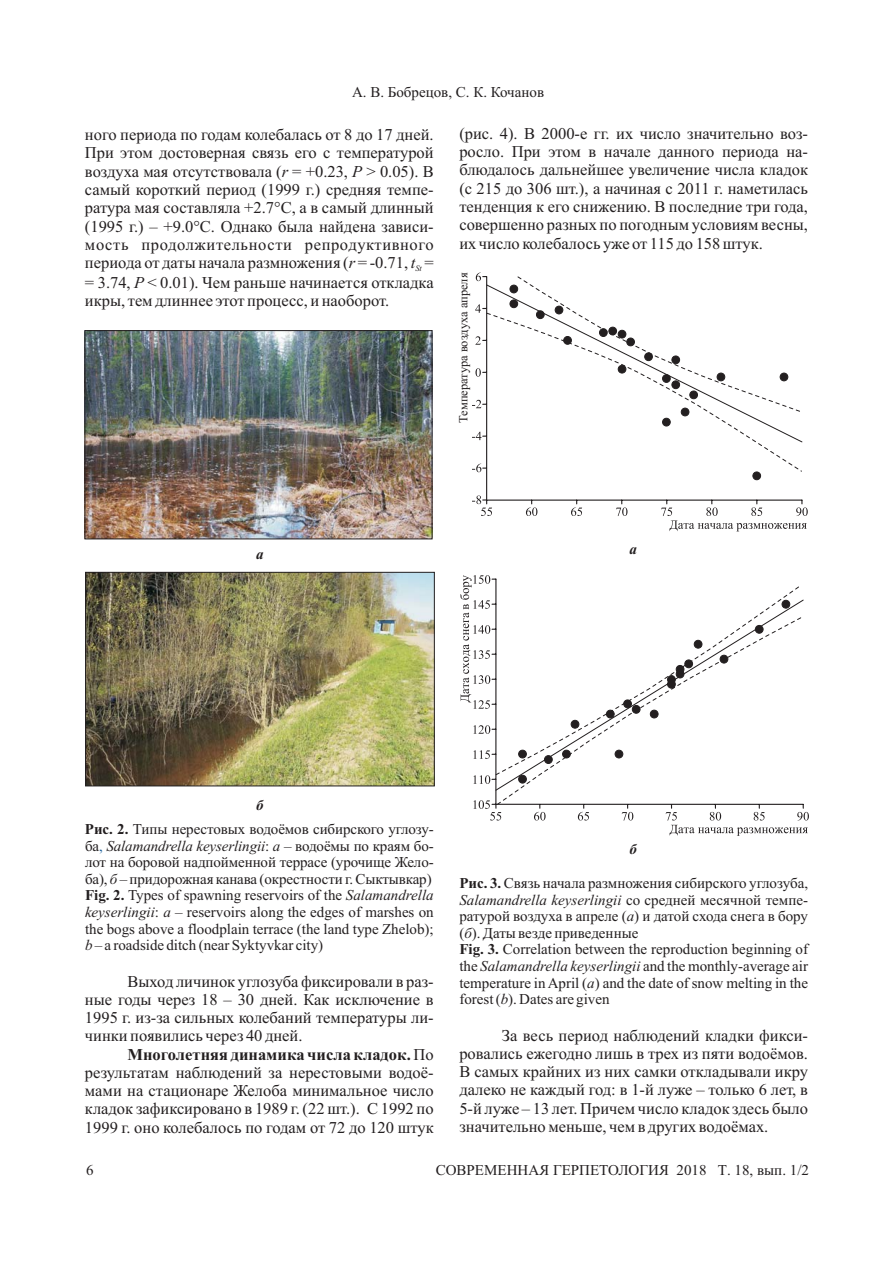
<style>
.page{position:relative;width:893px;height:1263px;background:#fff}
.page>*{position:absolute;margin:0;border:0;box-sizing:border-box;transform-origin:0 0}
.t1{font:16.5px/18.3px "Times New Roman";color:#231f20;text-align:justify}
.t2{font:italic 16.5px "Times New Roman";color:#231f20}
.t3{font:15px/16.6px "Times New Roman";color:#231f20;text-align:justify}
.t4{font:italic 15px "Times New Roman";letter-spacing:-.01em;color:#231f20}
.t5{font:italic 700 15px "Times New Roman";color:#231f20}
.t6{font:12.45px "Times New Roman";color:#231f20}
.t7{font:italic 8.25px "Times New Roman";color:#231f20}
.s1{font-weight:700;font-style:italic}
.s2{font-weight:700}
.s3{font-style:normal}
.s4{font-style:normal;color:#1d619b}
.s5{font-style:italic}
</style>
<div class="page">
<svg style="left:473px;top:775px;width:22px;height:9px"></svg>
<svg style="left:473px;top:750px;width:22px;height:9px"></svg>
<svg style="left:473px;top:725px;width:22px;height:9px"></svg>
<svg style="left:460px;top:575px;width:36px;height:134px"></svg>
<svg style="left:495px;top:585px;width:309px;height:215px"></svg>
<svg style="left:473px;top:800px;width:336px;height:36px"></svg>
<div style="left:753px;top:472px;width:7px;height:8px;background:#231f20;border-radius:50%"></div>
<div style="left:753px;top:472px;width:8px;height:8px;border:1px solid #231f20;border-radius:50%"></div>
<hr style="left:486px;top:277px;width:1px;height:223px;background:#231f20">
<svg style="left:472px;top:464px;width:14px;height:8px"></svg>
<svg style="left:472px;top:432px;width:14px;height:8px"></svg>
<svg style="left:472px;top:400px;width:14px;height:8px"></svg>
<svg style="left:475px;top:368px;width:11px;height:9px"></svg>
<svg style="left:475px;top:336px;width:11px;height:9px"></svg>
<svg style="left:475px;top:304px;width:11px;height:9px"></svg>
<svg style="left:476px;top:273px;width:10px;height:8px"></svg>
<svg style="left:472px;top:496px;width:336px;height:35px"></svg>
<svg style="left:486px;top:276px;width:316px;height:196px"></svg>
<img style="left:87px;top:574px;width:346px;height:210px">
<div style="left:85px;top:572px;width:350px;height:214px;border:1px solid #231f20"></div>
<img style="left:87px;top:332px;width:343px;height:205px">
<div style="left:85px;top:330px;width:347px;height:209px;border:1px solid #231f20"></div>
<p class="t3" style="left:352px;top:85px;width:194px">А. В. Бобрецов, С. К. Кочанов</p>
<p class="t1" style="left:85px;top:127px;width:350px">ного периода по годам колебалась от 8 до 17 дней.<br>При этом достоверная связь его с температурой воздуха мая отсутствовала ( = +0.23, &gt; 0.05). В самый короткий период (1999 г.) средняя темпе&shy;ратура мая составляла +2.7°С, а в самый длинный (1995 г.) – +9.0°С. Однако была найдена зависи&shy;мость продолжительности репродуктивного периода от даты начала размножения ( = -0.71, =</p>
<p class="t1" style="left:85px;top:275px;width:350px">= 3.74, &lt; 0.01). Чем раньше начинается откладка икры, тем длиннее этот процесс, и наоборот.</p>
<p class="t2" style="left:282px;top:165px;width:8px">r</p>
<p class="t2" style="left:352px;top:165px;width:12px">P</p>
<p class="t2" style="left:349px;top:257px;width:8px">r</p>
<p class="t2" style="left:411px;top:257px;width:6px">t</p>
<p class="t7" style="left:415px;top:266px;width:8px">St</p>
<p class="t2" style="left:134px;top:276px;width:12px">P</p>
<p class="t1" style="left:459px;top:126px;width:350px">(рис. 4). В 2000-е гг. их число значительно воз&shy;росло. При этом в начале данного периода на&shy;блюдалось дальнейшее увеличение числа кладок (с 215 до 306 шт.), а начиная с 2011 г. наметилась тенденция к его снижению. В последние три года, совершенно разных по погодным условиям весны, их число колебалосьуже от 115 до 158 штук.</p>
<p class="t6" style="left:459px;top:423px;width:152px;rotate:-90deg">Температура воздуха апреля</p>
<p class="t5" style="left:256px;top:546px;width:9px">а</p>
<p class="t5" style="left:630px;top:540px;width:9px">а</p>
<p class="t3" style="left:85px;top:795px;width:350px;line-height:23.7px;text-align:center"><span class="s1">б<br></span><span class="s2">Рис. 2.</span> Типы нерестовых водоёмов сибирского углозу-</p>
<p class="t4" style="left:85px;top:840px;width:197px"><span class="s3">ба</span><span class="s4">,</span> Salamandrella keyserlingii а</p>
<p class="t3" style="left:85px;top:839px;width:350px;text-indent:180px">: – водоёмы по краям бо&shy;лот на боровой надпойменной террасе (урочище Жело&shy;ба), – придорожная канава (окрестности г. Сыктывкар)</p>
<p class="t3" style="left:85px;top:905px;width:350px"><span class="s5">keyserlingii</span>: – reservoirs along the edges of marshes on the bogs above a floodplain terrace (the land type Zhelob); <span class="s5">b</span>– a roadside ditch (near Syktyvkar city)</p>
<p class="t4" style="left:110px;top:873px;width:9px">б</p>
<p class="t3" style="left:85px;top:889px;width:350px"><span class="s2">Fig. 2.</span> Types of spawning reservoirs of the <span class="s5">Salamandrella</span></p>
<p class="t4" style="left:163px;top:907px;width:9px">a</p>
<p class="t1" style="left:85px;top:973px;width:350px;text-indent:43px">Выход личинок углозуба фиксировали в раз&shy;ные годы через 18 – 30 дней. Как исключение в 1995 г. из-за сильных колебаний температуры ли&shy;чинки появилисьчерез 40 дней.</p>
<p class="t1" style="left:85px;top:1047px;width:350px;text-indent:43px"><span class="s2">Многолетняя динамика числа кладок.</span> По результатам наблюдений за нерестовыми водоё&shy;мами на стационаре Желоба минимальное число кладок зафиксировано в 1989 г. (22 шт.). С 1992 по 1999 г. оно колебалось по годам от 72 до 120 штук</p>
<p class="t5" style="left:630px;top:840px;width:9px">б</p>
<p class="t3" style="left:459px;top:876px;width:350px"><span class="s2">Рис. 3.</span> Связь начала размножения сибирского углозуба,</p>
<p class="t3" style="left:459px;top:893px;width:350px"><span class="s5">Salamandrella keyserlingii</span> со средней месячной темпе&shy;ратурой воздуха в апреле ( ) и датой схода снега в бору ( ). Даты везде приведенные</p>
<p class="t3" style="left:459px;top:959px;width:350px">the <span class="s5">Salamandrella keyserlingii</span> and the monthly-average air temperature in April ( ) and the date of snow melting in the forest ( ). Dates are given</p>
<p class="t4" style="left:627px;top:911px;width:9px">а</p>
<p class="t4" style="left:464px;top:927px;width:9px">б</p>
<p class="t3" style="left:459px;top:943px;width:350px"><span class="s2">Fig. 3.</span> Correlation between the reproduction beginning of</p>
<p class="t4" style="left:587px;top:977px;width:9px">a</p>
<p class="t4" style="left:501px;top:994px;width:9px">b</p>
<p class="t1" style="left:459px;top:1027px;width:350px;text-indent:43px">За весь период наблюдений кладки фикси&shy;ровались ежегодно лишь в трех из пяти водоёмов.<br>В самых крайних из них самки откладывали икру далеко не каждый год: в 1-й луже – только 6 лет, в 5-й луже – 13 лет. Причем число кладок здесь было значительно меньше, чем в других водоёмах.</p>
<p class="t3" style="left:86px;top:1164px;width:9px">6</p>
<p class="t3" style="left:436px;top:1164px;width:375px">СОВРЕМЕННАЯ ГЕРПЕТОЛОГИЯ 2018 Т 18, вып. 1/2</p>
<p class="t3" style="left:727px;top:1164px;width:5px">.</p>
</div>
